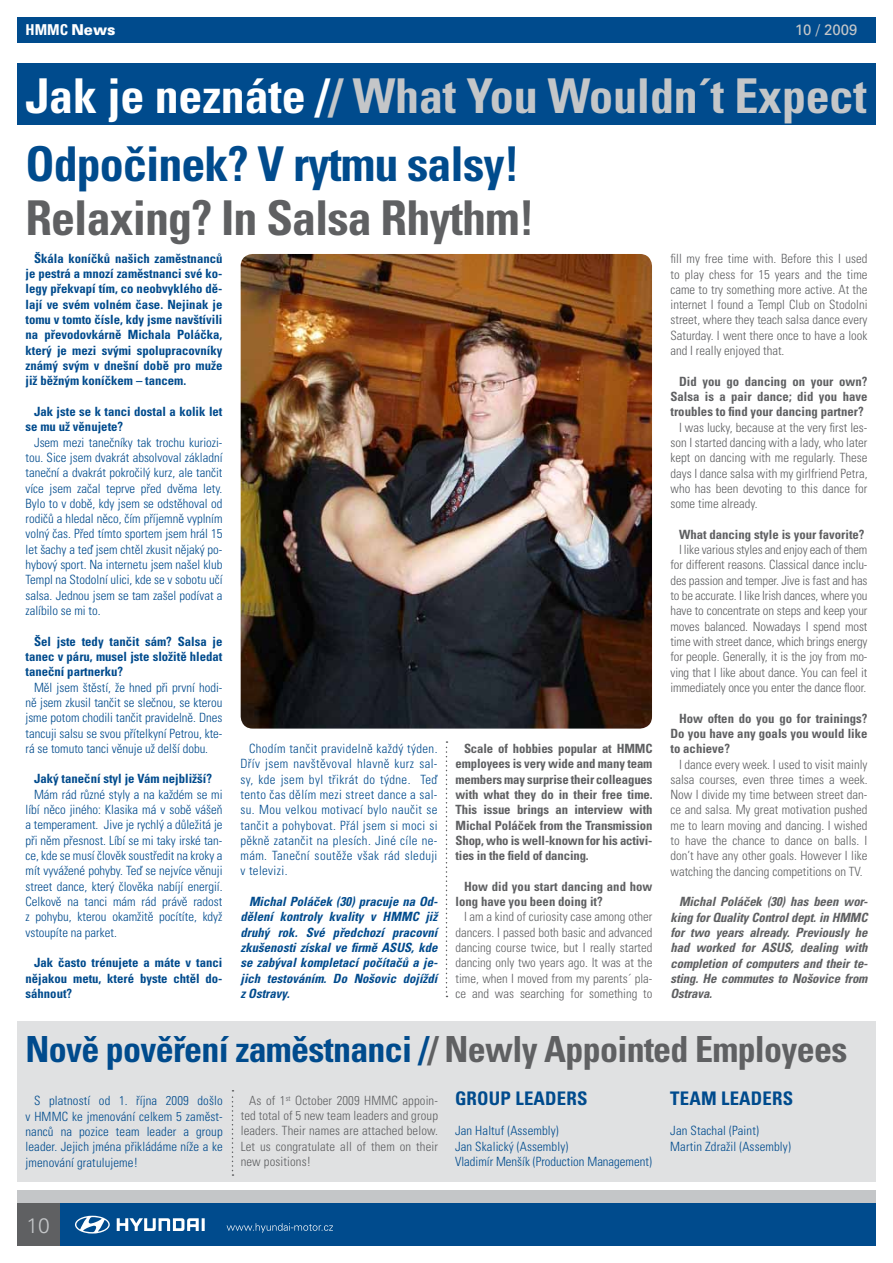
<style>
.page{position:relative;width:893px;height:1263px;background:#fff}
.page>*{position:absolute;margin:0;border:0;box-sizing:border-box;transform-origin:0 0}
.t1{font:700 condensed 48px "Univers CE";letter-spacing:-.005em;color:#c4c6c8}
.t2{font:700 condensed 48px "Univers CE";letter-spacing:-.02em;color:#5f6062}
.t3{font:700 condensed 48px "Univers CE";letter-spacing:-.02em;color:#004b8d}
.t4{font:700 condensed 36px "Univers CE";letter-spacing:-.02em;color:#004b8d}
.t5{font:300 21px "Univers CE";color:#c4c6c8}
.t6{font:700 condensed 18.75px "Univers CE";letter-spacing:.01em;color:#004b8d}
.t7{font:700 condensed 15px "Univers CE";color:#fff}
.t8{font:15px "Univers CE";color:#c4c6c8}
.t9{font:300 condensed 12.75px/15.3px "Univers CE";color:#004b8d;text-align:justify}
.t10{font:300 condensed 12.75px/15.3px "Univers CE";color:#5f6062;text-align:justify}
.t11{font:700 condensed 12.75px/15.3px "Univers CE";color:#004b8d;text-align:justify}
.t12{font:700 condensed 12.75px/15.3px "Univers CE";color:#5f6062;text-align:justify}
.t13{font:italic 700 condensed 12.75px/15.3px "Univers CE";color:#004b8d;text-align:justify}
.t14{font:italic 700 condensed 12.75px/15.3px "Univers CE";letter-spacing:-.01em;color:#5f6062;text-align:justify}
.s1{font-weight:900;font-stretch:normal}
.s2{color:#fff}
.s3{color:#5f6062}
</style>
<div class="page">
<div style="left:17px;top:1191px;width:859px;height:25px;background:#c4c6c8"></div>
<div style="left:17px;top:17px;width:859px;height:26px;background:#004b8d"></div>
<div style="left:17px;top:1203px;width:859px;height:43px;background:#004b8d"></div>
<div style="left:17px;top:1203px;width:43px;height:43px;background:#5f6062"></div>
<svg style="left:75px;top:1216px;width:35px;height:17px"></svg>
<svg style="left:117px;top:1218px;width:88px;height:13px"></svg>
<svg style="left:227px;top:1223px;width:106px;height:10px"></svg>
<div style="left:17px;top:1021px;width:859px;height:161px;background:#e0e1e2"></div>
<img style="left:241px;top:254px;width:411px;height:475px">
<div style="left:17px;top:64px;width:859px;height:61px;background:#004b8d"></div>
<svg style="left:446px;top:741px;width:1px;height:256px"></svg>
<svg style="left:232px;top:1090px;width:1px;height:86px"></svg>
<p class="t7" style="left:26px;top:22px;width:91px">HMMC <span class="s1">News</span></p>
<p class="t8" style="left:795px;top:22px;width:64px">10 / 2009</p>
<h1 class="t1" style="left:26px;top:68px;width:843px"><span class="s2">Jak je neznáte /</span>/ What You Wouldn´t Expect</h1>
<h1 class="t3" style="left:26px;top:137px;width:496px">Odpočinek? V rytmu salsy!</h1>
<h1 class="t2" style="left:26px;top:191px;width:511px">Relaxing? In Salsa Rhythm!</h1>
<p class="t11" style="left:26px;top:251px;width:198px;text-indent:9px">Škála koníčků našich zaměstnanců je pestrá a mnozí zaměstnanci své ko&shy;legy překvapí tím, co neobvyklého dě&shy;lají ve svém volném čase. Nejinak je tomu v tomto čísle, kdy jsme navštívili na převodovkárně Michala Poláčka, který je mezi svými spolupracovníky známý svým v dnešní době pro muže již běžným koníčkem – tancem.</p>
<p class="t11" style="left:26px;top:404px;width:198px;text-indent:9px">Jak jste se k tanci dostal a kolik let se mu už věnujete?</p>
<p class="t9" style="left:26px;top:435px;width:199px;text-indent:9px">Jsem mezi tanečníky tak trochu kuriozi&shy;tou. Sice jsem dvakrát absolvoval základní taneční a dvakrát pokročilý kurz, ale tančit více jsem začal teprve před dvěma lety.<br>Bylo to v době, kdy jsem se odstěhoval od rodičů a hledal něco, čím příjemně vyplním volný čas. Před tímto sportem jsem hrál 15 let šachy a teď jsem chtěl zkusit nějaký po&shy;hybový sport. Na internetu jsem našel klub Templ na Stodolní ulici, kde se v sobotu učí salsa. Jednou jsem se tam zašel podívat a zalíbilo se mi to.</p>
<p class="t11" style="left:26px;top:634px;width:198px;text-indent:9px">Šel jste tedy tančit sám? Salsa je tanec v páru, musel jste složitě hledat taneční partnerku?</p>
<p class="t9" style="left:26px;top:680px;width:199px;text-indent:9px">Měl jsem štěstí, že hned při první hodi&shy;ně jsem zkusil tančit se slečnou, se kterou jsme potom chodili tančit pravidelně. Dnes tancuji salsu se svou přítelkyní Petrou, kte&shy;rá se tomuto tanci věnuje už delší dobu.</p>
<p class="t11" style="left:34px;top:771px;width:180px">Jaký taneční styl je Vám nejbližší?</p>
<p class="t9" style="left:26px;top:787px;width:199px;text-indent:9px">Mám rád různé styly a na každém se mi líbí něco jiného: Klasika má v sobě vášeň a temperament. Jive je rychlý a důležitá je při něm přesnost. Líbí se mi taky irské tan&shy;ce, kde se musí člověk soustředit na kroky a mít vyvážené pohyby. Teď se nejvíce věnuji street dance, který člověka nabíjí energií.<br>Celkově na tanci mám rád právě radost z pohybu, kterou okamžitě pocítíte, když vstoupíte na parket.</p>
<p class="t11" style="left:26px;top:955px;width:198px;text-indent:9px">Jak často trénujete a máte v tanci nějakou metu, které byste chtěl do&shy;sáhnout?</p>
<p class="t9" style="left:240px;top:741px;width:199px;text-indent:9px">Chodím tančit pravidelně každý týden.<br>Dřív jsem navštěvoval hlavně kurz sal&shy;sy, kde jsem byl třikrát do týdne. Teď tento čas dělím mezi street dance a sal&shy;su. Mou velkou motivací bylo naučit se tančit a pohybovat. Přál jsem si moci si pěkně zatančit na plesích. Jiné cíle ne&shy;mám. Taneční soutěže však rád sleduji v televizi.</p>
<p class="t13" style="left:240px;top:894px;width:199px;text-indent:9px">Michal Poláček (30) pracuje na Od&shy;dělení kontroly kvality v HMMC již druhý rok. Své předchozí pracovní zkušenosti získal ve firmě ASUS, kde se zabýval kompletací počítačů a je&shy;jich testováním. Do Nošovic dojíždí z Ostravy.</p>
<p class="t12" style="left:455px;top:741px;width:199px;text-indent:9px">Scale of hobbies popular at HMMC employees is very wide and many team members may surprise their colleagues with what they do in their free time.<br>This issue brings an interview with Michal Poláček from the Transmission Shop, who is well-known for his activi&shy;ties in the field of dancing.</p>
<p class="t12" style="left:455px;top:879px;width:198px;text-indent:9px">How did you start dancing and how long have you been doing it?</p>
<p class="t10" style="left:455px;top:909px;width:199px;text-indent:9px">I am a kind of curiosity case among other dancers. I passed both basic and advanced dancing course twice, but I really started dancing only two years ago. It was at the time, when I moved from my parents´ pla&shy;ce and was searching for something to</p>
<p class="t10" style="left:670px;top:251px;width:199px">fill my free time with. Before this I used to play chess for 15 years and the time came to try something more active. At the internet I found a Templ Club on Stodolni street, where they teach salsa dance every Saturday. I went there once to have a look and I really enjoyed that.</p>
<p class="t12" style="left:670px;top:374px;width:198px;text-indent:9px">Did you go dancing on your own?<br>Salsa is a pair dance; did you have troubles to find your dancing partner?</p>
<p class="t10" style="left:670px;top:420px;width:198px;text-indent:9px">I was lucky, because at the very first les&shy;son I started dancing with a lady, who later kept on dancing with me regularly. These days I dance salsa with my girlfriend Petra, who has been devoting to this dance for some time already.</p>
<p class="t12" style="left:679px;top:527px;width:187px">What dancing style is your favorite?</p>
<p class="t10" style="left:670px;top:542px;width:199px;text-indent:9px">I like various styles and enjoy each of them for different reasons. Classical dance inclu&shy;des passion and temper. Jive is fast and has to be accurate. I like Irish dances, where you have to concentrate on steps and keep your moves balanced. Nowadays I spend most time with street dance, which brings energy for people. Generally, it is the joy from mo&shy;ving that I like about dance. You can feel it immediately once you enter the dance floor.</p>
<p class="t12" style="left:670px;top:711px;width:198px;text-indent:9px">How often do you go for trainings?<br>Do you have any goals you would like to achieve?</p>
<p class="t10" style="left:670px;top:757px;width:199px;text-indent:9px">I dance every week. I used to visit mainly salsa courses, even three times a week.<br>Now I divide my time between street dan&shy;ce and salsa. My great motivation pushed me to learn moving and dancing. I wished to have the chance to dance on balls. I don’t have any other goals. However I like watching the dancing competitions on TV.</p>
<p class="t14" style="left:670px;top:894px;width:199px;text-indent:9px">Michal Poláček (30) has been wor&shy;king for Quality Control dept. in HMMC for two years already. Previously he had worked for ASUS, dealing with completion of computers and their te&shy;sting. He commutes to Nošovice from Ostrava.</p>
<h2 class="t4" style="left:26px;top:1029px;width:823px">Nově pověření zaměstnanci /<span class="s3">/ Newly Appointed Employees</span></h2>
<p class="t9" style="left:26px;top:1093px;width:199px;text-indent:9px">S platností od 1. října 2009 došlo v HMMC ke jmenování celkem 5 zaměst&shy;nanců na pozice team leader a group leader. Jejich jména přikládáme níže a ke jmenování gratulujeme!</p>
<p class="t10" style="left:241px;top:1093px;width:199px;text-indent:9px">As of 1<sup>st</sup> October 2009 HMMC appoin&shy;ted total of 5 new team leaders and group leaders. Their names are attached below.<br>Let us congratulate all of them on their new positions!</p>
<h3 class="t6" style="left:455px;top:1087px;width:134px">GROUP LEADERS</h3>
<p class="t9" style="left:455px;top:1123px;width:198px;text-align:left">Jan Haltuf (Assembly)<br>Jan Skalický (Assembly)<br>Vladimír Menšík (Production Management)</p>
<h3 class="t6" style="left:670px;top:1087px;width:124px">TEAM LEADERS</h3>
<p class="t9" style="left:670px;top:1123px;width:122px">Jan Stachal (Paint)<br>Martin Zdražil (Assembly)</p>
<h3 class="t5" style="left:27px;top:1213px;width:25px">10</h3>
</div>
